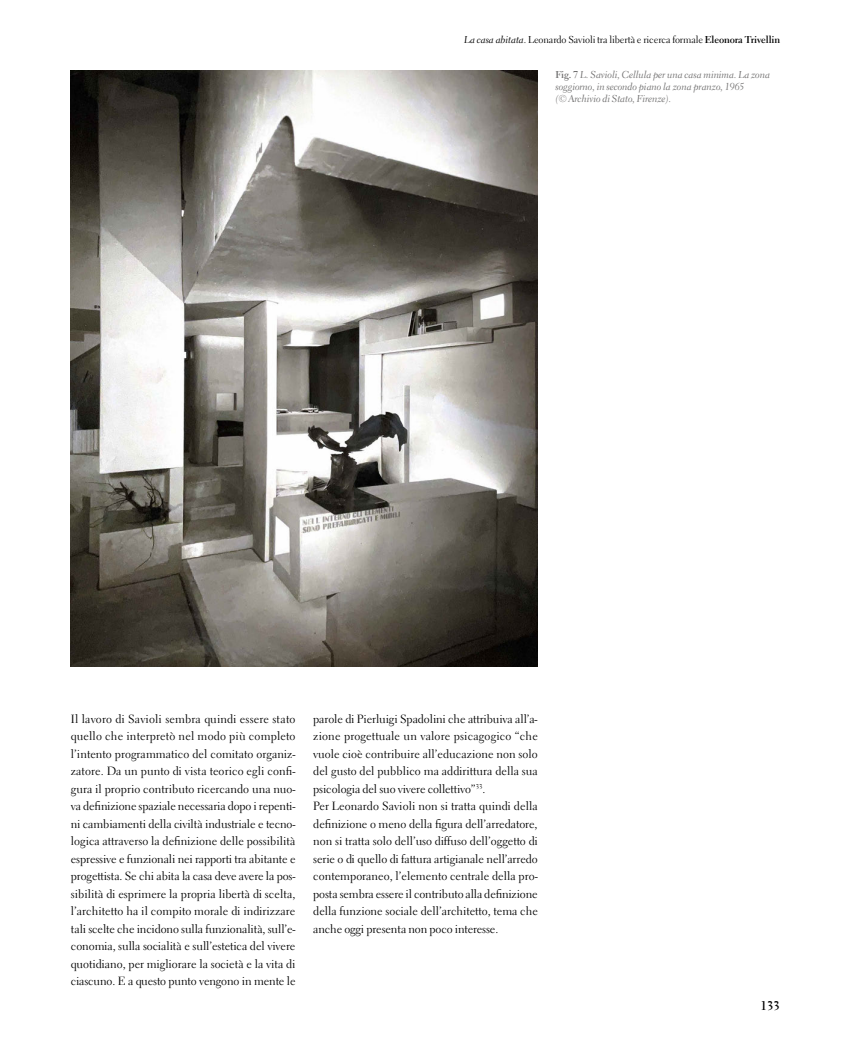
<style>
.page{position:relative;width:851px;height:1063px;background:#fff}
.page>*{position:absolute;margin:0;border:0;box-sizing:border-box;transform-origin:0 0}
.t1{font:700 12.5px "Electra LT Std";color:#000}
.t2{font:11.88px/17.5px "Electra LT Std";color:#000;text-align:justify}
.t3{font:10px/12px "Electra LT Std Cursive";letter-spacing:-.01em;color:#706f6f}
.t4{font:10px "Electra LT Std";letter-spacing:-.01em;color:#000}
.s1{font-family:"Electra LT Std Cursive"}
.s2{font-weight:700}
.s3{font-family:"Electra LT Std";font-weight:700}
</style>
<div class="page">
<img style="left:71px;top:71px;width:466px;height:595px">
<p class="t4" style="left:464px;top:33px;width:317px"><span class="s1">La casa abitata</span>. Leonardo Savioli tra libertà e ricerca formale <span class="s2">Eleonora Trivellin</span></p>
<p class="t3" style="left:555px;top:69px;width:216px"><span class="s3">Fig. 7</span> L. Savioli, Cellula per una casa minima. La zona soggiorno, in secondo piano la zona pranzo, 1965<br>(© Archivio di Stato, Firenze).</p>
<p class="t2" style="left:71px;top:710px;width:226px">Il lavoro di Savioli sembra quindi essere stato quello che interpretò nel modo più completo l’intento programmatico del comitato organiz&shy;zatore. Da un punto di vista teorico egli confi&shy;gura il proprio contributo ricercando una nuo&shy;va definizione spaziale necessaria dopo i repenti&shy;ni cambiamenti della civiltà industriale e tecno&shy;logica attraverso la definizione delle possibilità espressive e funzionali nei rapporti tra abitante e progettista. Se chi abita la casa deve avere la pos&shy;sibilità di esprimere la propria libertà di scelta, l’architetto ha il compito morale di indirizzare tali scelte che incidono sulla funzionalità, sull’e&shy;conomia, sulla socialità e sull’estetica del vivere quotidiano, per migliorare la società e la vita di ciascuno. E a questo punto vengono in mente le</p>
<p class="t2" style="left:313px;top:710px;width:226px;text-align:left">parole di Pierluigi Spadolini che attribuiva all’a&shy;zione progettuale un valore psicagogico “che vuole cioè contribuire all’educazione non solo del gusto del pubblico ma addirittura della sua psicologia del suo vivere collettivo”<sup>33</sup>.<br>Per Leonardo Savioli non si tratta quindi della definizione o meno della figura dell’arredatore, non si tratta solo dell’uso diffuso dell’oggetto di serie o di quello di fattura artigianale nell’arredo contemporaneo, l’elemento centrale della pro&shy;posta sembra essere il contributo alla definizione della funzione sociale dell’architetto, tema che anche oggi presenta non poco interesse.</p>
<p class="t1" style="left:760px;top:998px;width:21px">133</p>
</div>
